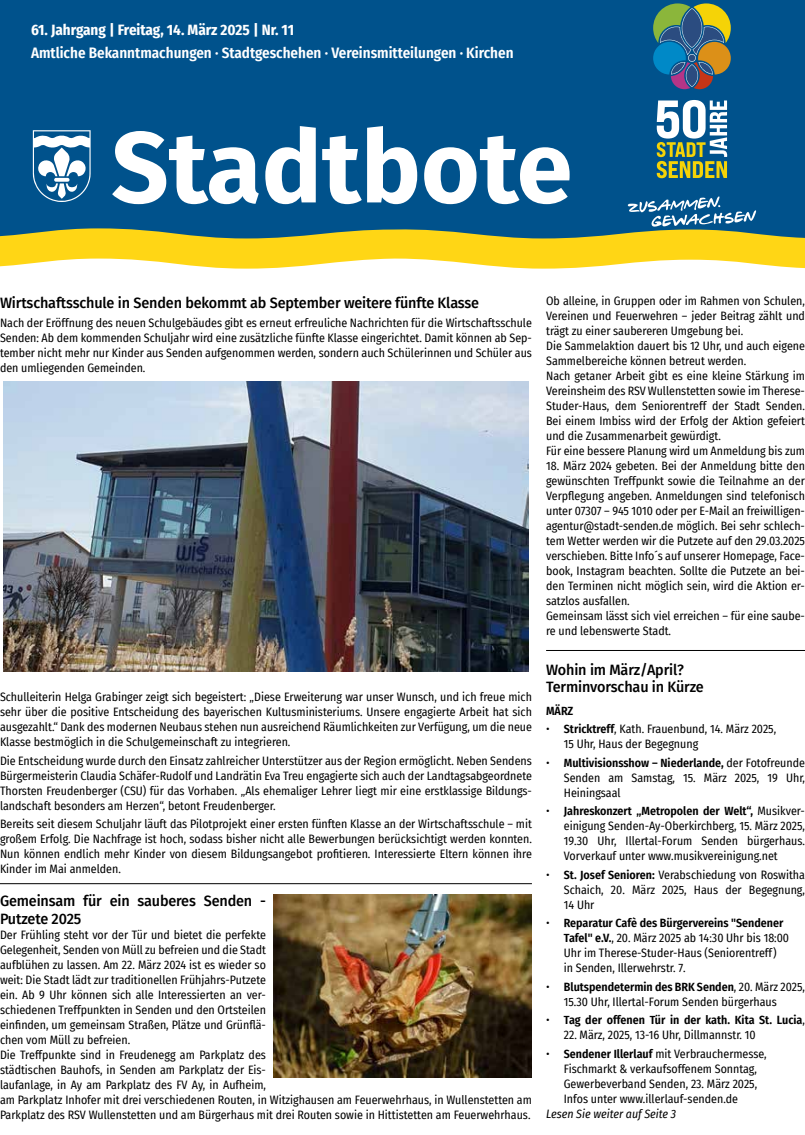
<style>
.page{position:relative;width:805px;height:1135px;background:#fff}
.page>*{position:absolute;margin:0;border:0;box-sizing:border-box;transform-origin:0 0}
.t1{font:700 100.62px "Fira Sans";color:#fff}
.t2{font:500 15px/17.5px "Fira Sans";letter-spacing:-.01em;color:#000;scale:.96 1}
.t3{font:600 15px "Fira Sans Condensed";color:#fff}
.t4{font:700 15px "Fira Sans Condensed";color:#fff}
.t5{font:11.88px/15px "Fira Sans Condensed";color:#000;text-align:justify}
.t6{font:600 11.88px "Fira Sans Condensed";color:#000}
.t7{font:italic 11.88px "Fira Sans Condensed";color:#000}
.s1{font-family:"Fira Sans"}
.s2{font-weight:600}
.s3{font-weight:400}
</style>
<div class="page">
<div style="left:0;top:0;width:804px;height:246px;background:#00528c"></div>
<img style="left:3px;top:381px;width:525px;height:290px">
<svg style="left:0;top:100px;width:804px;height:169px"></svg>
<svg style="left:653px;top:3px;width:77px;height:86px"></svg>
<hr style="left:546px;top:650px;width:258px;height:1px;background:#000">
<img style="left:273px;top:894px;width:258px;height:183px">
<hr style="left:0;top:883px;width:531px;height:1px;background:#000">
<p class="t4" style="left:31px;top:17px;width:264px">61. Jahrgang <span class="s1">|</span> Freitag, 14. März 2025 <span class="s1">|</span> Nr. 11</p>
<p class="t3" style="left:31px;top:40px;width:484px">Amtliche Bekanntmachungen · Stadtgeschehen · Vereinsmitteilungen · Kirchen</p>
<h1 class="t1" style="left:111px;top:83px;width:462px">Stadtbote</h1>
<p class="t2" style="left:0;top:293px;width:500px">Wirtschaftsschule in Senden bekommt ab September weitere fünfte Klasse</p>
<p class="t5" style="left:0;top:315px;width:533px">Nach der Eröffnung des neuen Schulgebäudes gibt es erneut erfreuliche Nachrichten für die Wirtschaftsschule Senden: Ab dem kommenden Schuljahr wird eine zusätzliche fünfte Klasse eingerichtet. Damit können ab Sep&shy;tember nicht mehr nur Kinder aus Senden aufgenommen werden, sondern auch Schülerinnen und Schüler aus den umliegenden Gemeinden.</p>
<p class="t5" style="left:0;top:689px;width:533px">Schulleiterin Helga Grabinger zeigt sich begeistert: „Diese Erweiterung war unser Wunsch, und ich freue mich sehr über die positive Entscheidung des bayerischen Kultusministeriums. Unsere engagierte Arbeit hat sich ausgezahlt.“ Dank des modernen Neubaus stehen nun ausreichend Räumlichkeiten zur Verfügung, um die neue Klasse bestmöglich in die Schulgemeinschaft zu integrieren.</p>
<p class="t5" style="left:0;top:753px;width:533px">Die Entscheidung wurde durch den Einsatz zahlreicher Unterstützer aus der Region ermöglicht. Neben Sendens Bürgermeisterin Claudia Schäfer-Rudolf und Landrätin Eva Treu engagierte sich auch der Landtagsabgeordnete Thorsten Freudenberger (CSU) für das Vorhaben. „Als ehemaliger Lehrer liegt mir eine erstklassige Bildungs&shy;landschaft besonders am Herzen“, betont Freudenberger.</p>
<p class="t5" style="left:0;top:816px;width:533px">Bereits seit diesem Schuljahr läuft das Pilotprojekt einer ersten fünften Klasse an der Wirtschaftsschule – mit großem Erfolg. Die Nachfrage ist hoch, sodass bisher nicht alle Bewerbungen berücksichtigt werden konnten.<br>Nun können endlich mehr Kinder von diesem Bildungsangebot profitieren. Interessierte Eltern können ihre Kinder im Mai anmelden.</p>
<p class="t2" style="left:0;top:891px;width:278px">Gemeinsam für ein sauberes Senden -<br>Putzete 2025</p>
<p class="t5" style="left:0;top:926px;width:533px;text-align:left">Der Frühling steht vor der Tür und bietet die perfekte<br>Gelegenheit, Senden von Müll zu befreien und die Stadt<br>aufblühen zu lassen. Am 22. März 2024 ist es wieder so<br>weit: Die Stadt lädt zur traditionellen Frühjahrs-Putzete<br>ein. Ab 9 Uhr können sich alle Interessierten an ver-<br>schiedenen Treffpunkten in Senden und den Ortsteilen<br>einfinden, um gemeinsam Straßen, Plätze und Grünflä-<br>chen vom Müll zu befreien.<br>Die Treffpunkte sind in Freudenegg am Parkplatz des<br>städtischen Bauhofs, in Senden am Parkplatz der Eis-<br>laufanlage, in Ay am Parkplatz des FV Ay, in Aufheim,<br>am Parkplatz Inhofer mit drei verschiedenen Routen, in Witzighausen am Feuerwehrhaus, in Wullenstetten am Parkplatz des RSV Wullenstetten und am Bürgerhaus mit drei Routen sowie in Hittistetten am Feuerwehrhaus.</p>
<p class="t5" style="left:546px;top:293px;width:260px;text-align:left">Ob alleine, in Gruppen oder im Rahmen von Schulen, Vereinen und Feuerwehren – jeder Beitrag zählt und trägt zu einer saubereren Umgebung bei.<br>Die Sammelaktion dauert bis 12 Uhr, und auch eigene Sammelbereiche können betreut werden.<br>Nach getaner Arbeit gibt es eine kleine Stärkung im Vereinsheim des RSV Wullenstetten sowie im Therese-Studer-Haus, dem Seniorentreff der Stadt Senden.<br>Bei einem Imbiss wird der Erfolg der Aktion gefeiert und die Zusammenarbeit gewürdigt.<br>Für eine bessere Planung wird um Anmeldung bis zum</p>
<p class="t5" style="left:546px;top:458px;width:260px;text-align:left">18. März 2024 gebeten. Bei der Anmeldung bitte den gewünschten Treffpunkt sowie die Teilnahme an der Verpflegung angeben. Anmeldungen sind telefonisch unter 07307 – 945 1010 oder per E-Mail an freiwilligen&shy;agentur@stadt-senden.de möglich. Bei sehr schlech&shy;tem Wetter werden wir die Putzete auf den 29.03.2025 verschieben. Bitte Info´s auf unserer Homepage, Face&shy;book, Instagram beachten. Sollte die Putzete an bei&shy;den Terminen nicht möglich sein, wird die Aktion er&shy;satzlos ausfallen.<br>Gemeinsam lässt sich viel erreichen – für eine saube&shy;re und lebenswerte Stadt.</p>
<p class="t2" style="left:546px;top:660px;width:166px">Wohin im März/April?<br>Terminvorschau in Kürze</p>
<p class="t6" style="left:546px;top:700px;width:29px">MÄRZ</p>
<p class="t5" style="left:563px;top:721px;width:214px;text-indent:-18px">• <span class="s2">Stricktreff</span>, Kath. Frauenbund, 14. März 2025,<br>15 Uhr, Haus der Begegnung</p>
<p class="t5" style="left:563px;top:754px;width:242px;text-indent:-18px">• <span class="s2">Multivisionsshow – Niederlande,</span> der Fotofreunde Senden am Samstag, 15. März 2025, 19 Uhr, Heiningsaal</p>
<p class="t5" style="left:563px;top:803px;width:242px;text-indent:-18px">• <span class="s2">Jahreskonzert „Metropolen der Welt“,</span> Musikver&shy;einigung Senden-Ay-Oberkirchberg, 15. März 2025, 19.30 Uhr, Illertal-Forum Senden bürgerhaus.<br>Vorverkauf unter www.musikvereinigung.net</p>
<p class="t5" style="left:563px;top:866px;width:242px;text-indent:-18px">• <span class="s2">St. Josef Senioren:</span> Verabschiedung von Roswitha Schaich, 20. März 2025, Haus der Begegnung, 14 Uhr</p>
<p class="t5" style="left:563px;top:915px;width:227px;text-align:left;text-indent:-18px">• <span class="s2">Reparatur Cafè des Bürgervereins "Sendener Tafel" e.V.</span>, 20. März 2025 ab 14:30 Uhr bis 18:00<br>Uhr im Therese-Studer-Haus (Seniorentreff)<br>in Senden, Illerwehrstr. 7.</p>
<p class="t5" style="left:563px;top:979px;width:242px;text-indent:-18px">• <span class="s2">Blutspendetermin des BRK Senden</span>, 20. März 2025,<br>15.30 Uhr, Illertal-Forum Senden bürgerhaus</p>
<p class="t6" style="left:546px;top:1010px;width:260px"><span class="s3">•</span> Tag der offenen Tür in der kath. Kita St. Lucia<span class="s3">,</span></p>
<p class="t5" style="left:563px;top:1027px;width:193px">22. März, 2025, 13-16 Uhr, Dillmannstr. 10</p>
<p class="t5" style="left:563px;top:1046px;width:204px;text-align:left;text-indent:-18px">• <span class="s2">Sendener Illerlauf</span> mit Verbrauchermesse, Fischmarkt &amp; verkaufsoffenem Sonntag, Gewerbeverband Senden, 23. März 2025, Infos unter www.illerlauf-senden.de</p>
<p class="t7" style="left:546px;top:1105px;width:132px">Lesen Sie weiter auf Seite 3</p>
</div>
